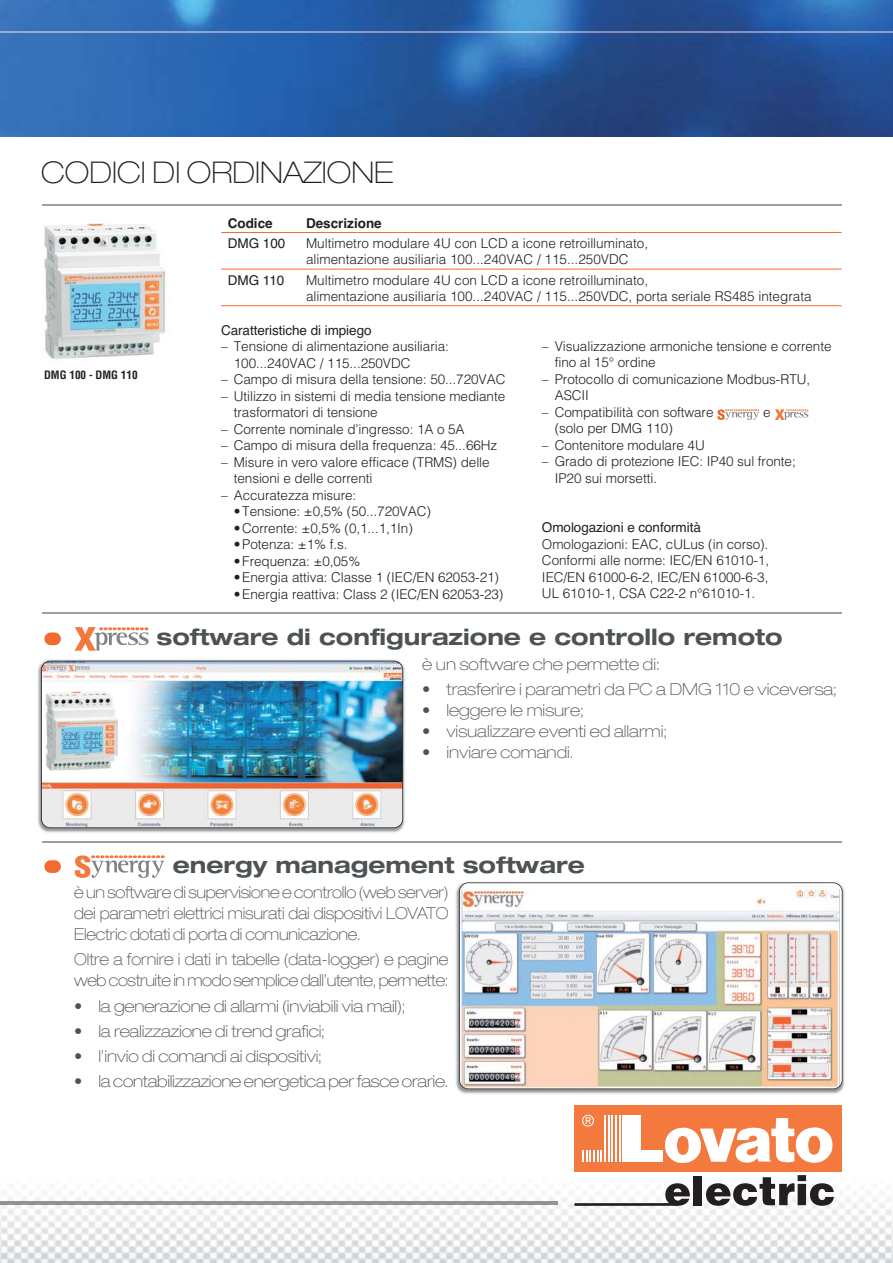
<style>
.page{position:relative;width:893px;height:1263px;background:#fff}
.page>*{position:absolute;margin:0;border:0;box-sizing:border-box;transform-origin:0 0}
.t1{font:100 expanded 30px "Helvetica Neue";color:#231f20}
.t2{font:700 expanded 22.5px "Helvetica Neue";color:#4d5254}
.t3{font:100 expanded 16.5px "Helvetica Neue";letter-spacing:-.01em;color:#4d5254}
.t4{font:100 expanded 16.5px/21px "Helvetica Neue";letter-spacing:-.01em;color:#4d5254;text-align:justify;scale:.95 1}
.t5{font:300 13.5px/16.5px "Helvetica";letter-spacing:-.005em;color:#231f20}
.t6{font:13.5px "Helvetica";letter-spacing:-.005em;color:#231f20}
.t7{font:700 13.5px "Helvetica";color:#231f20}
.t8{font:700 condensed 11.25px "Helvetica";color:#231f20}
</style>
<div class="page">
<img style="left:0;top:0;width:893px;height:136px">
<img style="left:0;top:31px;width:893px;height:2px">
<img style="left:0;top:1176px;width:893px;height:87px">
<div style="left:574px;top:1105px;width:268px;height:67px;background:#f4793e"></div>
<svg style="left:665px;top:1183px;width:25px;height:23px"></svg>
<div style="left:694px;top:1176px;width:8px;height:29px;background:#231f20"></div>
<svg style="left:706px;top:1175px;width:128px;height:31px"></svg>
<hr style="left:574px;top:1203px;width:104px;height:3px;background:#231f20">
<svg style="left:582px;top:1150px;width:20px;height:12px"></svg>
<hr style="left:604px;top:1115px;width:2px;height:47px;background:#fff">
<hr style="left:608px;top:1115px;width:1px;height:47px;background:#fff">
<hr style="left:611px;top:1115px;width:2px;height:47px;background:#fff">
<hr style="left:615px;top:1115px;width:2px;height:47px;background:#fff">
<hr style="left:619px;top:1115px;width:1px;height:47px;background:#fff">
<div style="left:622px;top:1115px;width:19px;height:47px;background:#fff"></div>
<div style="left:622px;top:1150px;width:40px;height:12px;background:#fff"></div>
<svg style="left:582px;top:1115px;width:12px;height:12px"></svg>
<svg style="left:664px;top:1118px;width:169px;height:46px"></svg>
<svg style="left:717px;top:409px;width:42px;height:11px"></svg>
<svg style="left:775px;top:409px;width:33px;height:11px"></svg>
<img style="left:44px;top:223px;width:125px;height:136px">
<hr style="left:42px;top:204px;width:800px;height:2px;background:#9a9ea1">
<hr style="left:42px;top:612px;width:800px;height:1px;background:#9a9ea1">
<hr style="left:42px;top:841px;width:800px;height:1px;background:#9a9ea1">
<hr style="left:221px;top:232px;width:621px;height:1px;background:#f36b31">
<hr style="left:221px;top:269px;width:621px;height:1px;background:#f36b31">
<hr style="left:221px;top:305px;width:621px;height:1px;background:#f36b31">
<div style="left:44px;top:860px;width:17px;height:13px;background:#f36b31;border-radius:6px"></div>
<svg style="left:75px;top:855px;width:90px;height:23px"></svg>
<div style="left:44px;top:633px;width:17px;height:12px;background:#f36b31;border-radius:6px"></div>
<svg style="left:74px;top:627px;width:75px;height:24px"></svg>
<img style="left:37px;top:659px;width:368px;height:174px">
<img style="left:42px;top:661px;width:360px;height:167px;border-radius:9px">
<div style="left:41px;top:661px;width:362px;height:167px;border:2px solid #231f20;border-radius:9px"></div>
<img style="left:45px;top:690px;width:73px;height:82px">
<hr style="left:0;top:1202px;width:557px;height:3px;background:#919396">
<img style="left:455px;top:882px;width:390px;height:212px">
<img style="left:459px;top:887px;width:383px;height:202px">
<div style="left:459px;top:882px;width:383px;height:207px;border:2px solid #231f20;border-radius:9px"></div>
<h1 class="t1" style="left:41px;top:162px;width:354px">CODICI DI ORDINAZIONE</h1>
<p class="t8" style="left:44px;top:370px;width:95px">DMG 100 - DMG 110</p>
<p class="t7" style="left:228px;top:218px;width:46px">Codice</p>
<p class="t7" style="left:306px;top:218px;width:77px">Descrizione</p>
<p class="t6" style="left:228px;top:239px;width:59px">DMG 100</p>
<p class="t5" style="left:306px;top:237px;width:343px">Multimetro modulare 4U con LCD a icone retroilluminato, alimentazione ausiliaria 100...240VAC / 115...250VDC</p>
<p class="t6" style="left:228px;top:275px;width:58px">DMG 110</p>
<p class="t5" style="left:306px;top:273px;width:507px">Multimetro modulare 4U con LCD a icone retroilluminato,<br>alimentazione ausiliaria 100...240VAC / 115...250VDC, porta seriale RS485 integrata</p>
<p class="t6" style="left:221px;top:325px;width:152px">Caratteristiche di impiego</p>
<p class="t5" style="left:234px;top:340px;width:217px;text-indent:-13px">– Tensione di alimentazione ausiliaria:<br>100...240VAC / 115...250VDC</p>
<p class="t5" style="left:221px;top:373px;width:286px">– Campo di misura della tensione: 50...720VAC</p>
<p class="t5" style="left:234px;top:389px;width:273px;text-indent:-13px">– Utilizzo in sistemi di media tensione mediante trasformatori di tensione</p>
<p class="t5" style="left:221px;top:422px;width:245px">– Corrente nominale d’ingresso: 1A o 5A</p>
<p class="t5" style="left:221px;top:439px;width:278px">– Campo di misura della frequenza: 45...66Hz</p>
<p class="t5" style="left:234px;top:455px;width:257px;text-indent:-13px">– Misure in vero valore efficace (TRMS) delle tensioni e delle correnti</p>
<p class="t5" style="left:221px;top:488px;width:137px">– Accuratezza misure:</p>
<p class="t5" style="left:234px;top:505px;width:199px">•Tensione: ±0,5% (50...720VAC)</p>
<p class="t5" style="left:234px;top:521px;width:181px">•Corrente: ±0,5% (0,1...1,1In)</p>
<p class="t5" style="left:234px;top:538px;width:115px">•Potenza: ±1% f.s.</p>
<p class="t5" style="left:234px;top:554px;width:128px">•Frequenza: ±0,05%</p>
<p class="t5" style="left:234px;top:570px;width:267px">•Energia attiva: Classe 1 (IEC/EN 62053-21)</p>
<p class="t5" style="left:234px;top:587px;width:271px">•Energia reattiva: Class 2 (IEC/EN 62053-23)</p>
<p class="t5" style="left:555px;top:339px;width:278px;text-indent:-13px">– Visualizzazione armoniche tensione e corrente fino al 15° ordine</p>
<p class="t5" style="left:555px;top:372px;width:257px;text-indent:-13px">– Protocollo di comunicazione Modbus-RTU,<br>ASCII</p>
<p class="t5" style="left:542px;top:405px;width:173px">– Compatibilità con software</p>
<p class="t5" style="left:763px;top:405px;width:9px">e</p>
<p class="t5" style="left:555px;top:422px;width:120px">(solo per DMG 110)</p>
<p class="t5" style="left:542px;top:438px;width:164px">– Contenitore modulare 4U</p>
<p class="t5" style="left:555px;top:455px;width:243px;text-indent:-13px">– Grado di protezione IEC: IP40 sul fronte;<br>IP20 sui morsetti.</p>
<p class="t6" style="left:542px;top:523px;width:160px">Omologazioni e conformità</p>
<p class="t5" style="left:542px;top:537px;width:229px;text-align:justify">Omologazioni: EAC, cULus (in corso).<br>Conformi alle norme: IEC/EN 61010-1, IEC/EN 61000-6-2, IEC/EN 61000-6-3, UL 61010-1, CSA C22-2 n°61010-1.</p>
<h2 class="t2" style="left:157px;top:629px;width:627px">software di configurazione e controllo remoto</h2>
<p class="t3" style="left:422px;top:658px;width:239px">è un software che permette di:</p>
<p class="t3" style="left:422px;top:684px;width:416px">• trasferire i parametri da PC a DMG 110 e viceversa;</p>
<p class="t3" style="left:422px;top:705px;width:163px">• leggere le misure;</p>
<p class="t3" style="left:422px;top:726px;width:246px">• visualizzare eventi ed allarmi;</p>
<p class="t3" style="left:422px;top:747px;width:153px">• inviare comandi.</p>
<h2 class="t2" style="left:173px;top:857px;width:413px">energy management software</h2>
<p class="t4" style="left:74px;top:883px;width:395px">è un software di supervisione e controllo (web server) dei parametri elettrici misurati dai dispositivi LOVATO Electric dotati di porta di comunicazione.</p>
<p class="t4" style="left:74px;top:951px;width:395px">Oltre a fornire i dati in tabelle (data-logger) e pagine web costruite in modo semplice dall’utente, permette:</p>
<p class="t3" style="left:74px;top:1000px;width:333px">• la generazione di allarmi (inviabili via mail);</p>
<p class="t3" style="left:74px;top:1025px;width:252px">• la realizzazione di trend grafici;</p>
<p class="t3" style="left:74px;top:1050px;width:249px">• l’invio di comandi ai dispositivi;</p>
<p class="t3" style="left:74px;top:1076px;width:376px">• la contabilizzazione energetica per fasce orarie.</p>
</div>
